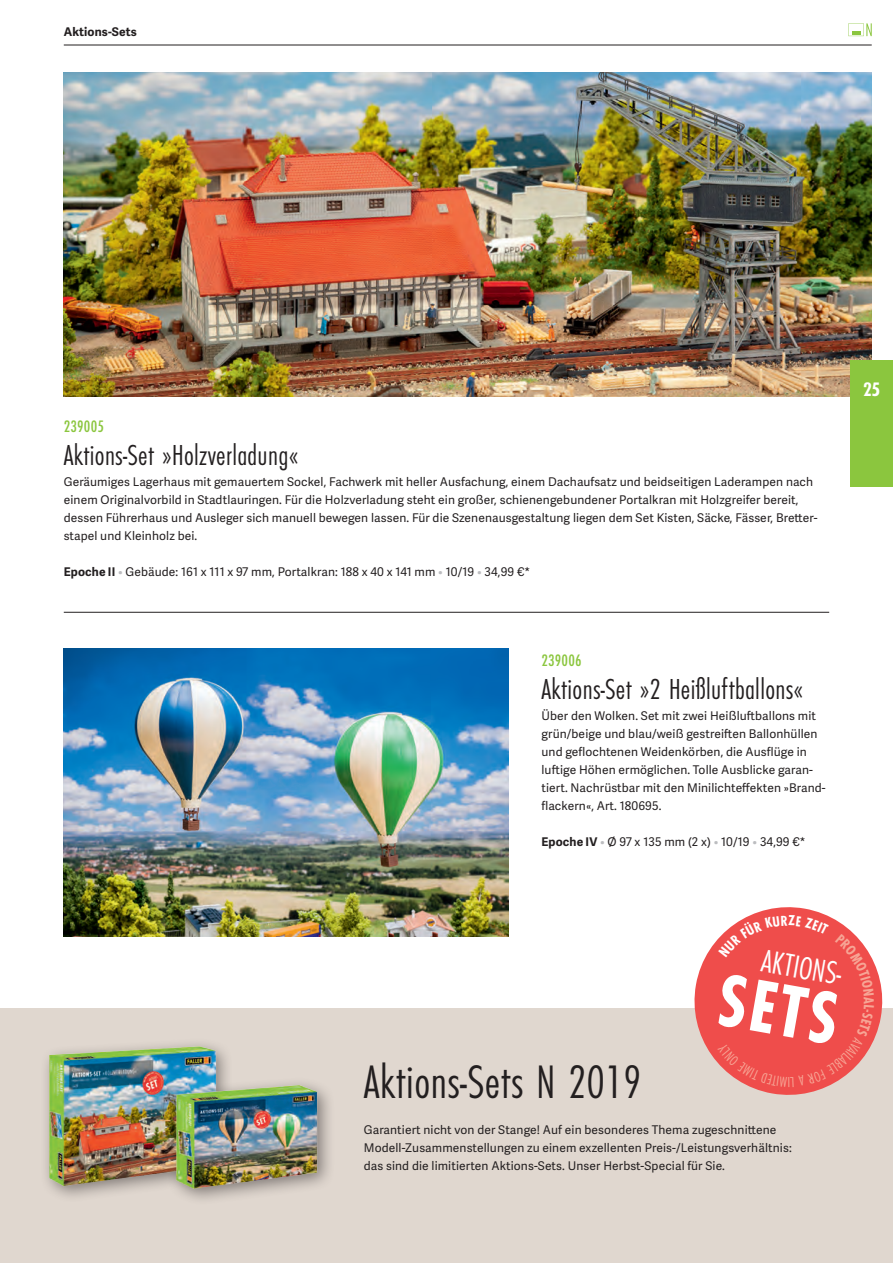
<style>
.page{position:relative;width:893px;height:1263px;background:#fff}
.page>*{position:absolute;margin:0;border:0;box-sizing:border-box;transform-origin:0 0}
.t1{font:76.95px "Futura EF Bold Con";color:#fff}
.t2{font:48.75px "Futura EF Light Con";letter-spacing:.01em;color:#231f20}
.t3{font:33.3px "Futura EF Light Con";color:#fff}
.t4{font:30px "Futura EF Light Con";letter-spacing:.01em;color:#231f20}
.t5{font:20.25px "Futura EF Bold Con";color:#fff}
.t6{font:17.25px "Futura EF Medium Con";letter-spacing:.01em;color:#8bc63e}
.t7{font:12px/18px "Adelle Sans";letter-spacing:.01em;color:#231f20}
.t8{font:700 12px "Adelle Sans";letter-spacing:.01em;color:#231f20}
.s1{font-weight:700}
.s2{color:#bcbdc0}
</style>
<div class="page">
<hr style="left:64px;top:45px;width:808px;height:1px;background:#231f20">
<svg style="left:848px;top:23px;width:24px;height:13px"></svg>
<hr style="left:64px;top:612px;width:765px;height:1px;background:#231f20">
<img style="left:64px;top:72px;width:808px;height:324px">
<img style="left:64px;top:648px;width:444px;height:288px">
<div style="left:0;top:1008px;width:893px;height:255px;background:#e0d7cf"></div>
<div style="left:40px;top:1037px;width:194px;height:167px;background:#231f20;opacity:.5"></div>
<img style="left:45px;top:1044px;width:172px;height:143px">
<img style="left:158px;top:1065px;width:172px;height:139px">
<div style="left:850px;top:360px;width:43px;height:126px;background:#8bc63e"></div>
<svg style="left:694px;top:907px;width:189px;height:188px"></svg>
<p class="t8" style="left:64px;top:23px;width:75px">Aktions-Sets</p>
<h3 class="t6" style="left:64px;top:417px;width:42px">239005</h3>
<h3 class="t4" style="left:64px;top:439px;width:236px">Aktions-Set »Holzverladung«</h3>
<p class="t7" style="left:64px;top:472px;width:755px">Geräumiges Lagerhaus mit gemauertem Sockel, Fachwerk mit heller Ausfachung, einem Dachaufsatz und beidseitigen Laderampen nach einem Originalvorbild in Stadtlauringen. Für die Holzverladung steht ein großer, schienengebundener Portalkran mit Holzgreifer bereit, dessen Führerhaus und Ausleger sich manuell bewegen lassen. Für die Szenenausgestaltung liegen dem Set Kisten, Säcke, Fässer, Bretter&shy;stapel und Kleinholz bei.</p>
<p class="t7" style="left:64px;top:562px;width:468px"><span class="s1">Epoche II</span> <span class="s2">•</span> Gebäude: 161 x 111 x 97 mm, Portalkran: 188 x 40 x 141 mm <span class="s2">•</span> 10/19 <span class="s2">•</span> 34,99 €*</p>
<h3 class="t6" style="left:541px;top:651px;width:42px">239006</h3>
<h3 class="t4" style="left:541px;top:673px;width:263px">Aktions-Set »2 Heißluftballons«</h3>
<p class="t7" style="left:541px;top:706px;width:286px">Über den Wolken. Set mit zwei Heißluftballons mit grün/beige und blau/weiß gestreiften Ballonhüllen und geflochtenen Weidenkörben, die Ausflüge in luftige Höhen ermöglichen. Tolle Ausblicke garan&shy;tiert. Nachrüstbar mit den Minilichteffekten »Brand&shy;flackern«, Art. 180695.</p>
<p class="t7" style="left:541px;top:832px;width:266px"><span class="s1">Epoche IV</span> <span class="s2">•</span> Ø 97 x 135 mm (2 x) <span class="s2">•</span> 10/19 <span class="s2">•</span> 34,99 €*</p>
<h3 class="t5" style="left:863px;top:378px;width:19px">25</h3>
<h3 class="t3" style="left:765px;top:942px;width:94px;rotate:10deg">AKTIONS-</h3>
<h1 class="t1" style="left:726px;top:955px;width:123px;rotate:10deg">SETS</h1>
<h2 class="t2" style="left:364px;top:1055px;width:279px">Aktions-Sets N 2019</h2>
<p class="t7" style="left:364px;top:1120px;width:429px">Garantiert nicht von der Stange! Auf ein besonderes Thema zugeschnittene<br>Modell-Zusammenstellungen zu einem exzellenten Preis-/Leistungsverhältnis: das sind die limitierten Aktions-Sets. Unser Herbst-Special für Sie.</p>
</div>
